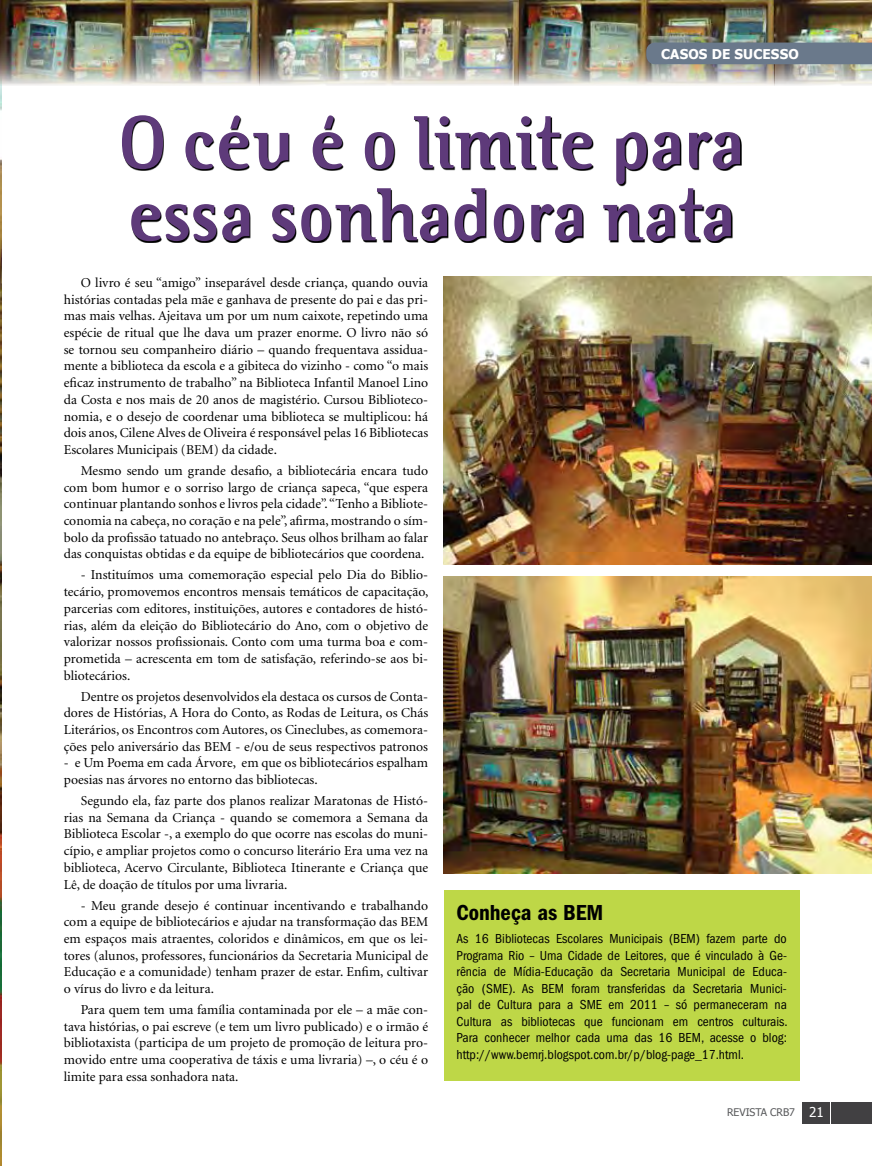
<style>
.page{position:relative;width:872px;height:1166px;background:#fff}
.page>*{position:absolute;margin:0;border:0;box-sizing:border-box;transform-origin:0 0}
.t1{font:700 75px/72px "Binary ITC";letter-spacing:-.02em;color:#5e3a7a}
.t2{font:600 condensed 22.5px "Franklin Gothic LT";color:#000}
.t3{font:13.65px/16.6px "Minion LT";color:#000;text-align:justify}
.t4{font:condensed 13.5px/16.5px "Franklin Gothic LT";color:#000;text-align:justify}
.t5{font:700 13.5px "Tahoma";letter-spacing:.01em;color:#fff}
.t6{font:10.5px "Tahoma";letter-spacing:-.005em;color:#58595b}
.s1{font-size:13.5px;color:#fff}
</style>
<div class="page">
<img style="left:0;top:85px;width:1px;height:1080px">
<div style="left:803px;top:1101px;width:27px;height:22px;background:#414042"></div>
<div style="left:831px;top:1101px;width:41px;height:22px;background:#414042"></div>
<img style="left:519px;top:0;width:255px;height:85px">
<img style="left:774px;top:0;width:98px;height:85px">
<div style="left:444px;top:890px;width:355px;height:190px;background:#bed747"></div>
<img style="left:444px;top:276px;width:428px;height:288px">
<img style="left:444px;top:576px;width:428px;height:297px">
<svg style="left:123px;top:117px;width:618px;height:126px"></svg>
<img style="left:0;top:0;width:259px;height:85px">
<img style="left:259px;top:0;width:260px;height:85px">
<div style="left:646px;top:43px;width:226px;height:21px;background:#6a798b"></div>
<p class="t5" style="left:661px;top:45px;width:139px">CASOS DE SUCESSO</p>
<h1 class="t1" style="left:118px;top:106px;width:628px">O céu é o limite para essa sonhadora nata</h1>
<p class="t3" style="left:64px;top:274px;width:366px;text-indent:17px">O livro é seu “amigo” inseparável desde criança, quando ouvia histórias contadas pela mãe e ganhava de presente do pai e das pri&shy;mas mais velhas. Ajeitava um por um num caixote, repetindo uma espécie de ritual que lhe dava um prazer enorme. O livro não só se tornou seu companheiro diário – quando frequentava assidua&shy;mente a biblioteca da escola e a gibiteca do vizinho - como “o mais eficaz instrumento de trabalho” na Biblioteca Infantil Manoel Lino da Costa e nos mais de 20 anos de magistério. Cursou Biblioteco&shy;nomia, e o desejo de coordenar uma biblioteca se multiplicou: há dois anos, Cilene Alves de Oliveira é responsável pelas 16 Bibliotecas Escolares Municipais (BEM) da cidade.</p>
<p class="t3" style="left:64px;top:462px;width:366px;text-indent:17px">Mesmo sendo um grande desafio, a bibliotecária encara tudo com bom humor e o sorriso largo de criança sapeca, “que espera continuar plantando sonhos e livros pela cidade”. “Tenho a Bibliote&shy;conomia na cabeça, no coração e na pele”, afirma, mostrando o sím&shy;bolo da profissão tatuado no antebraço. Seus olhos brilham ao falar das conquistas obtidas e da equipe de bibliotecários que coordena.</p>
<p class="t3" style="left:64px;top:567px;width:366px;text-indent:17px">- Instituímos uma comemoração especial pelo Dia do Biblio&shy;tecário, promovemos encontros mensais temáticos de capacitação, parcerias com editores, instituições, autores e contadores de histó&shy;rias, além da eleição do Bibliotecário do Ano, com o objetivo de valorizar nossos profissionais. Conto com uma turma boa e com&shy;prometida – acrescenta em tom de satisfação, referindo-se aos bi&shy;bliotecários.</p>
<p class="t3" style="left:64px;top:688px;width:366px;text-indent:17px">Dentre os projetos desenvolvidos ela destaca os cursos de Conta&shy;dores de Histórias, A Hora do Conto, as Rodas de Leitura, os Chás Literários, os Encontros com Autores, os Cineclubes, as comemora&shy;ções pelo aniversário das BEM - e/ou de seus respectivos patronos</p>
<p class="t3" style="left:64px;top:755px;width:366px">- e Um Poema em cada Árvore, em que os bibliotecários espalham poesias nas árvores no entorno das bibliotecas.</p>
<p class="t3" style="left:64px;top:792px;width:366px;text-indent:17px">Segundo ela, faz parte dos planos realizar Maratonas de Histó&shy;rias na Semana da Criança - quando se comemora a Semana da Biblioteca Escolar -, a exemplo do que ocorre nas escolas do muni&shy;cípio, e ampliar projetos como o concurso literário Era uma vez na biblioteca, Acervo Circulante, Biblioteca Itinerante e Criança que Lê, de doação de títulos por uma livraria.</p>
<p class="t3" style="left:64px;top:897px;width:366px;text-indent:17px">- Meu grande desejo é continuar incentivando e trabalhando com a equipe de bibliotecários e ajudar na transformação das BEM em espaços mais atraentes, coloridos e dinâmicos, em que os lei&shy;tores (alunos, professores, funcionários da Secretaria Municipal de Educação e a comunidade) tenham prazer de estar. Enfim, cultivar o vírus do livro e da leitura.</p>
<p class="t3" style="left:64px;top:1001px;width:366px;text-indent:17px">Para quem tem uma família contaminada por ele – a mãe con&shy;tava histórias, o pai escreve (e tem um livro publicado) e o irmão é bibliotaxista (participa de um projeto de promoção de leitura pro&shy;movido entre uma cooperativa de táxis e uma livraria) –, o céu é o limite para essa sonhadora nata.</p>
<h2 class="t2" style="left:456px;top:899px;width:148px">Conheça as BEM</h2>
<p class="t4" style="left:456px;top:930px;width:332px">As 16 Bibliotecas Escolares Municipais (BEM) fazem parte do Programa Rio – Uma Cidade de Leitores, que é vinculado à Ge&shy;rência de Mídia-Educação da Secretaria Municipal de Educa&shy;ção (SME). As BEM foram transferidas da Secretaria Munici&shy;pal de Cultura para a SME em 2011 – só permaneceram na Cultura as bibliotecas que funcionam em centros culturais.<br>Para conhecer melhor cada uma das 16 BEM, acesse o blog: http://www.bemrj.blogspot.com.br/p/blog-page_17.html.</p>
<p class="t6" style="left:727px;top:1105px;width:98px">REVISTA CRB7 <span class="s1">21</span></p>
</div>
